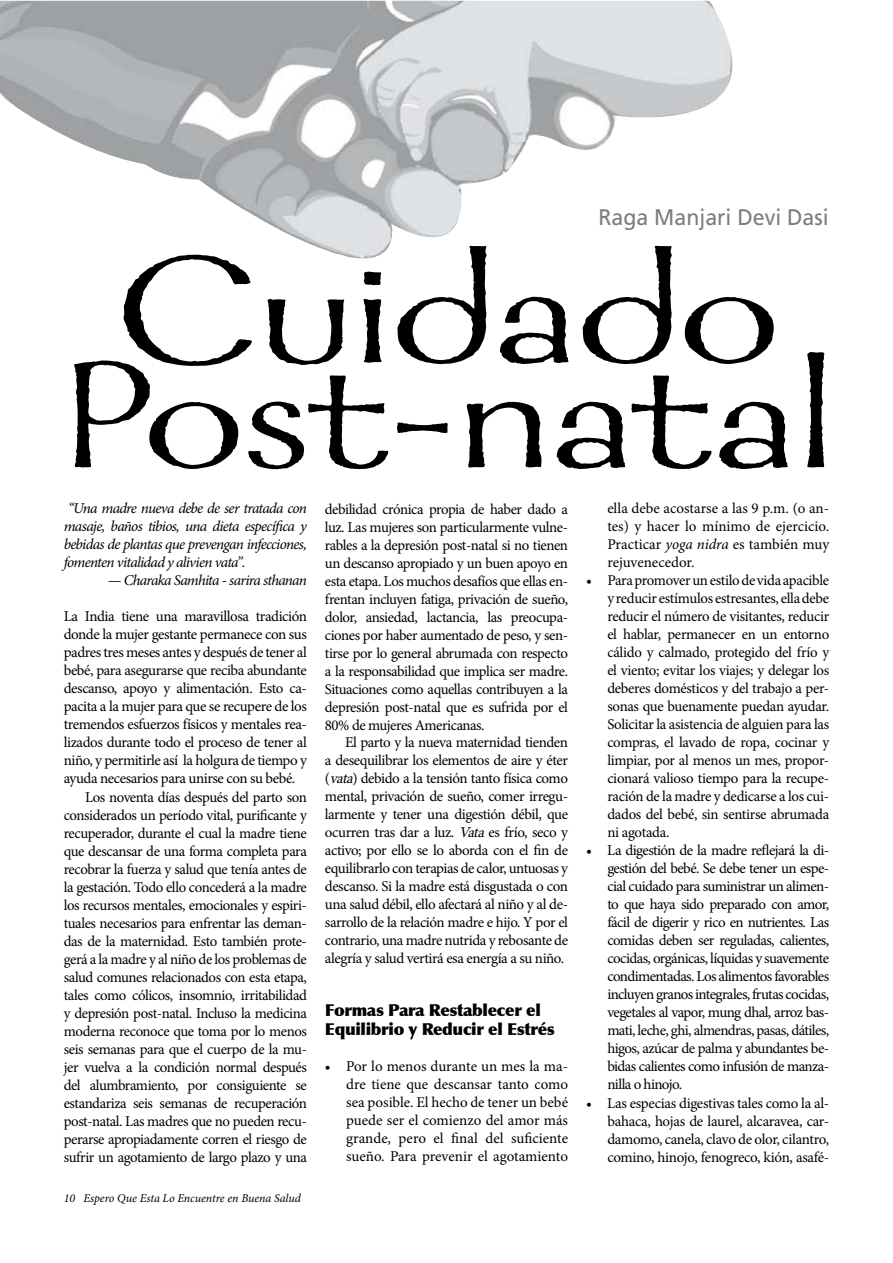
<style>
.page{position:relative;width:893px;height:1263px;background:#fff}
.page>*{position:absolute;margin:0;border:0;box-sizing:border-box;transform-origin:0 0}
.t1{font:169.8px "Galahad Os F";color:#000;scale:1.18 1}
.t2{font:22.5px "Frutiger LT Std";color:#7d7d7d;scale:.95 1}
.t3{font:900 16.5px/19.8px "Optima";letter-spacing:-.02em;color:#000}
.t4{font:15px/18px "Minion Pro";letter-spacing:-.025em;color:#000;text-align:justify}
.t5{font:italic 15px/18px "Minion Pro";letter-spacing:-.05em;color:#000;text-align:justify}
.t6{font:italic 12px "Minion Pro";letter-spacing:-.005em;color:#000}
.s1{font-style:italic}
</style>
<div class="page">
<div style="left:585px;top:578px;width:7px;height:7px;border:3px solid #fff;border-radius:50%"></div>
<div style="left:585px;top:848px;width:7px;height:7px;border:3px solid #fff;border-radius:50%"></div>
<div style="left:585px;top:1101px;width:7px;height:7px;border:3px solid #fff;border-radius:50%"></div>
<svg style="left:0;top:0;width:733px;height:259px"></svg>
<h2 class="t2" style="left:598px;top:203px;width:244px">Raga Manjari Devi Dasi</h2>
<h1 class="t1" style="left:114px;top:225px;width:564px">Cuidado</h1>
<h1 class="t1" style="left:59px;top:330px;width:658px">Post-natal</h1>
<p class="t5" style="left:64px;top:499px;width:245px">“Una madre nueva debe de ser tratada con masaje, baños tibios, una dieta específica y bebidas de plantas que prevengan infecciones, fomenten vitalidad y alivien vata”.</p>
<p class="t5" style="left:108px;top:571px;width:201px">— Charaka Samhita - sarira sthanan</p>
<p class="t4" style="left:64px;top:607px;width:245px">La India tiene una maravillosa tradición donde la mujer gestante permanece con sus padres tres meses antes y después de tener al bebé, para asegurarse que reciba abundante descanso, apoyo y alimentación. Esto ca&shy;pacita a la mujer para que se recupere de los tremendos esfuerzos físicos y mentales rea&shy;lizados durante todo el proceso de tener al niño, y permitirle así la holgura de tiempo y ayuda necesarios para unirse con su bebé.</p>
<p class="t4" style="left:64px;top:788px;width:245px;text-indent:21px">Los noventa días después del parto son considerados un período vital, purificante y recuperador, durante el cual la madre tiene que descansar de una forma completa para recobrar la fuerza y salud que tenía antes de la gestación. Todo ello concederá a la madre los recursos mentales, emocionales y espiri&shy;tuales necesarios para enfrentar las deman&shy;das de la maternidad. Esto también prote&shy;gerá a la madre y al niño de los problemas de salud comunes relacionados con esta etapa, tales como cólicos, insomnio, irritabilidad y depresión post-natal. Incluso la medicina moderna reconoce que toma por lo menos seis semanas para que el cuerpo de la mu&shy;jer vuelva a la condición normal después del alumbramiento, por consiguiente se estandariza seis semanas de recuperación post-natal. Las madres que no pueden recu&shy;perarse apropiadamente corren el riesgo de sufrir un agotamiento de largo plazo y una</p>
<p class="t6" style="left:64px;top:1190px;width:239px">10 Espero Que Esta Lo Encuentre en Buena Salud</p>
<p class="t4" style="left:325px;top:500px;width:245px">debilidad crónica propia de haber dado a luz. Las mujeres son particularmente vulne&shy;rables a la depresión post-natal si no tienen un descanso apropiado y un buen apoyo en esta etapa. Los muchos desafíos que ellas en&shy;frentan incluyen fatiga, privación de sueño, dolor, ansiedad, lactancia, las preocupa&shy;ciones por haber aumentado de peso, y sen&shy;tirse por lo general abrumada con respecto a la responsabilidad que implica ser madre.<br>Situaciones como aquellas contribuyen a la depresión post-natal que es sufrida por el 80% de mujeres Americanas.</p>
<p class="t4" style="left:325px;top:733px;width:245px;text-indent:20px">El parto y la nueva maternidad tienden a desequilibrar los elementos de aire y éter (<span class="s1">vata</span>) debido a la tensión tanto física como mental, privación de sueño, comer irregu&shy;larmente y tener una digestión débil, que ocurren tras dar a luz. <span class="s1">Vata</span>es frío, seco y activo; por ello se lo aborda con el fin de equilibrarlo con terapias de calor, untuosas y descanso. Si la madre está disgustada o con una salud débil, ello afectará al niño y al de&shy;sarrollo de la relación madre e hijo. Y por el contrario, una madre nutrida y rebosante de alegría y salud vertirá esa energía a su niño.</p>
<p class="t3" style="left:325px;top:1000px;width:231px">Formas Para Restablecer el<br>Equilibrio y Reducir el Estrés</p>
<p class="t4" style="left:346px;top:1058px;width:223px;text-indent:-21px">• Por lo menos durante un mes la ma&shy;dre tiene que descansar tanto como sea posible. El hecho de tener un bebé puede ser el comienzo del amor más grande, pero el final del suficiente sueño. Para prevenir el agotamiento</p>
<p class="t4" style="left:607px;top:499px;width:223px">ella debe acostarse a las 9 p.m. (o an&shy;tes) y hacer lo mínimo de ejercicio.<br>Practicar <span class="s1">yoga nidra</span> es también muy rejuvenecedor.</p>
<p class="t4" style="left:607px;top:571px;width:223px;text-indent:-21px">• Para promover un estilo de vida apacible y reducir estímulos estresantes, ella debe reducir el número de visitantes, reducir el hablar, permanecer en un entorno cálido y calmado, protegido del frío y el viento; evitar los viajes; y delegar los deberes domésticos y del trabajo a per&shy;sonas que buenamente puedan ayudar.<br>Solicitar la asistencia de alguien para las compras, el lavado de ropa, cocinar y limpiar, por al menos un mes, propor&shy;cionará valioso tiempo para la recupe&shy;ración de la madre y dedicarse a los cui&shy;dados del bebé, sin sentirse abrumada ni agotada.</p>
<p class="t4" style="left:607px;top:841px;width:223px;text-indent:-21px">• La digestión de la madre reflejará la di&shy;gestión del bebé. Se debe tener un espe&shy;cial cuidado para suministrar un alimen&shy;to que haya sido preparado con amor, fácil de digerir y rico en nutrientes. Las comidas deben ser reguladas, calientes, cocidas, orgánicas, líquidas y suavemente condimentadas. Los alimentos favorables incluyen granos integrales, frutas cocidas, vegetales al vapor, mung dhal, arroz bas&shy;mati, leche, ghi, almendras, pasas, dátiles, higos, azúcar de palma y abundantes be&shy;bidas calientes como infusión de manza&shy;nilla o hinojo.</p>
<p class="t4" style="left:607px;top:1094px;width:223px;text-indent:-21px">• Las especias digestivas tales como la al&shy;bahaca, hojas de laurel, alcaravea, car&shy;damomo, canela, clavo de olor, cilantro, comino, hinojo, fenogreco, kión, asafé-</p>
</div>
